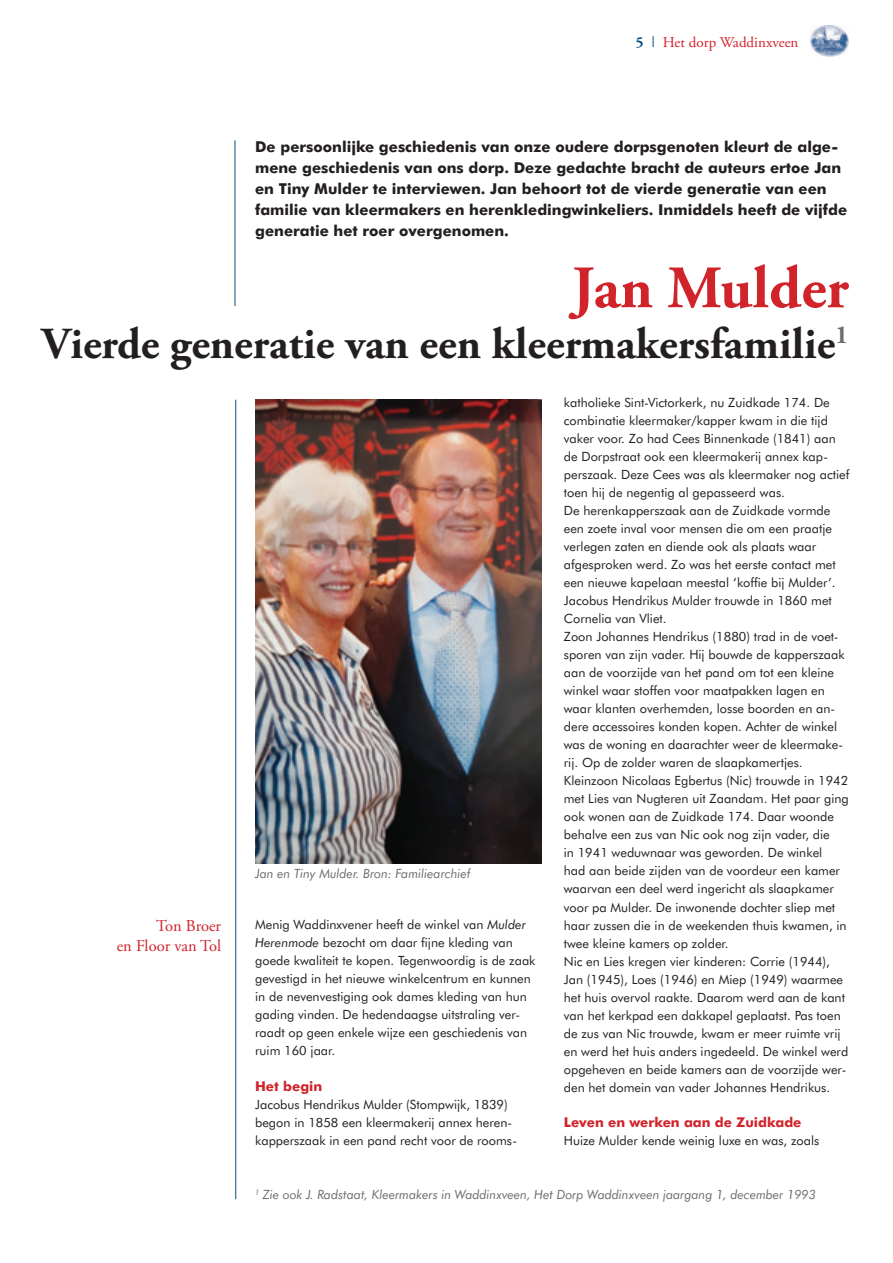
<style>
.page{position:relative;width:893px;height:1263px;background:#fff}
.page>*{position:absolute;margin:0;border:0;box-sizing:border-box;transform-origin:0 0}
.t1{font:700 60px "Adobe Garamond Pro";color:#d1232a}
.t2{font:700 44.25px "Adobe Garamond Pro";color:#231f20}
.t3{font:16.5px/19.8px "Adobe Garamond Pro";color:#d1232a;text-align:right}
.t4{font:700 15px/21px "Futura BT";color:#231f20}
.t5{font:15px "Adobe Garamond Pro";color:#d1232a}
.t6{font:700 13.5px "Futura BT";color:#d1232a}
.t7{font:12.75px/18px "Futura BT";color:#231f20}
.t8{font:italic 12.75px "Futura BT";color:#6c6d70}
.s1{font-weight:700;color:#015181}
.s2{font-family:"Futura BT";font-weight:300;color:#015181}
.s3{font-style:italic}
</style>
<div class="page">
<img style="left:810px;top:26px;width:39px;height:30px">
<img style="left:255px;top:400px;width:287px;height:464px">
<hr style="left:235px;top:140px;width:1px;height:166px;background:#015181">
<hr style="left:235px;top:400px;width:1px;height:799px;background:#015181">
<p class="t5" style="left:636px;top:34px;width:164px"><span class="s1">5</span> <span class="s2">I</span> Het dorp Waddinxveen</p>
<p class="t4" style="left:255px;top:136px;width:594px">De persoonlijke geschiedenis van onze oudere dorpsgenoten kleurt de alge&shy;mene geschiedenis van ons dorp. Deze gedachte bracht de auteurs ertoe Jan en Tiny Mulder te interviewen. Jan behoort tot de vierde generatie van een familie van kleermakers en herenkledingwinkeliers. Inmiddels heeft de vijfde generatie het roer overgenomen.</p>
<h1 class="t1" style="left:572px;top:253px;width:278px">Jan Mulder</h1>
<h2 class="t2" style="left:42px;top:318px;width:808px">Vierde generatie van een kleermakersfamilie<sup>1</sup></h2>
<p class="t7" style="left:564px;top:394px;width:287px">katholieke Sint-Victorkerk, nu Zuidkade 174. De combinatie kleermaker/kapper kwam in die tijd vaker voor. Zo had Cees Binnenkade (1841) aan de Dorpstraat ook een kleermakerij annex kap&shy;perszaak. Deze Cees was als kleermaker nog actief toen hij de negentig al gepasseerd was.<br>De herenkapperszaak aan de Zuidkade vormde een zoete inval voor mensen die om een praatje verlegen zaten en diende ook als plaats waar afgesproken werd. Zo was het eerste contact met een nieuwe kapelaan meestal ‘koffie bij Mulder’.<br>Jacobus Hendrikus Mulder trouwde in 1860 met Cornelia van Vliet.<br>Zoon Johannes Hendrikus (1880) trad in de voet&shy;sporen van zijn vader. Hij bouwde de kapperszaak aan de voorzijde van het pand om tot een kleine winkel waar stoffen voor maatpakken lagen en waar klanten overhemden, losse boorden en an&shy;dere accessoires konden kopen. Achter de winkel was de woning en daarachter weer de kleermake&shy;rij. Op de zolder waren de slaapkamertjes.<br>Kleinzoon Nicolaas Egbertus (Nic) trouwde in 1942 met Lies van Nugteren uit Zaandam. Het paar ging ook wonen aan de Zuidkade 174. Daar woonde behalve een zus van Nic ook nog zijn vader, die<br>in 1941 weduwnaar was geworden. De winkel<br>had aan beide zijden van de voordeur een kamer waarvan een deel werd ingericht als slaapkamer voor pa Mulder. De inwonende dochter sliep met haar zussen die in de weekenden thuis kwamen, in twee kleine kamers op zolder.<br>Nic en Lies kregen vier kinderen: Corrie (1944), Jan (1945), Loes (1946) en Miep (1949) waarmee het huis overvol raakte. Daarom werd aan de kant van het kerkpad een dakkapel geplaatst. Pas toen de zus van Nic trouwde, kwam er meer ruimte vrij en werd het huis anders ingedeeld. De winkel werd opgeheven en beide kamers aan de voorzijde wer&shy;den het domein van vader Johannes Hendrikus.</p>
<p class="t6" style="left:564px;top:1114px;width:239px">Leven en werken aan de Zuidkade</p>
<p class="t7" style="left:564px;top:1132px;width:257px">Huize Mulder kende weinig luxe en was, zoals</p>
<p class="t8" style="left:255px;top:866px;width:217px">Jan en Tiny Mulder. Bron: Familiearchief</p>
<p class="t7" style="left:255px;top:915px;width:282px">Menig Waddinxvener heeft de winkel van <span class="s3">Mulder Herenmode</span> bezocht om daar fijne kleding van goede kwaliteit te kopen. Tegenwoordig is de zaak gevestigd in het nieuwe winkelcentrum en kunnen in de nevenvestiging ook dames kleding van hun gading vinden. De hedendaagse uitstraling ver&shy;raadt op geen enkele wijze een geschiedenis van ruim 160 jaar.</p>
<p class="t6" style="left:255px;top:1078px;width:69px">Het begin</p>
<p class="t7" style="left:255px;top:1095px;width:263px">Jacobus Hendrikus Mulder (Stompwijk, 1839) begon in 1858 een kleermakerij annex heren&shy;kapperszaak in een pand recht voor de rooms-</p>
<p class="t3" style="left:117px;top:917px;width:106px">Ton Broer<br>en Floor van Tol</p>
<p class="t8" style="left:255px;top:1186px;width:562px"><sup>1</sup> Zie ook J. Radstaat, Kleermakers in Waddinxveen, Het Dorp Waddinxveen jaargang 1, december 1993</p>
</div>
